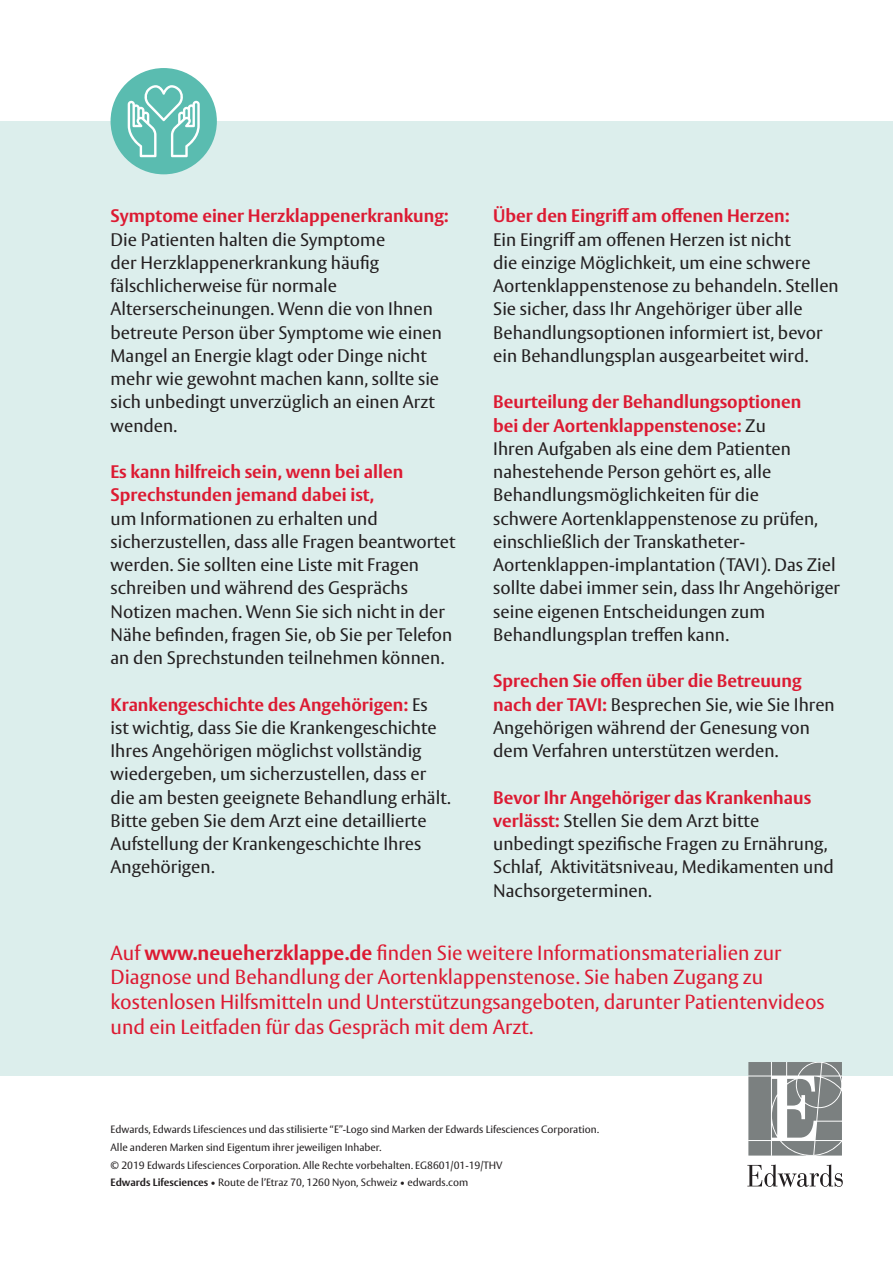
<style>
.page{position:relative;width:893px;height:1263px;background:#fff}
.page>*{position:absolute;margin:0;border:0;box-sizing:border-box;transform-origin:0 0}
.t1{font:20.25px/24.8px "Vesta Pro";color:#dc1a32}
.t2{font:18px/23.2px "Vesta Pro";color:#231f20}
.t3{font:10.5px "Vesta Pro";color:#231f20}
.s1{font-weight:700;color:#dc1a32}
.s2{font-weight:700}
</style>
<div class="page">
<div style="left:0;top:121px;width:893px;height:954px;background:#dceeec"></div>
<div style="left:111px;top:68px;width:106px;height:106px;background:#5abcb0;border-radius:50%"></div>
<svg style="left:128px;top:85px;width:72px;height:72px"></svg>
<svg style="left:748px;top:1062px;width:94px;height:93px"></svg>
<svg style="left:747px;top:1164px;width:96px;height:23px"></svg>
<p class="t2" style="left:111px;top:204px;width:340px"><span class="s1">Symptome einer Herzklappenerkrankung:<br></span>Die Patienten halten die Symptome<br>der Herzklappenerkrankung häufig fälschlicherweise für normale Alterserscheinungen. Wenn die von Ihnen betreute Person über Symptome wie einen Mangel an Energie klagt oder Dinge nicht mehr wie gewohnt machen kann, sollte sie sich unbedingt unverzüglich an einen Arzt wenden.</p>
<p class="t2" style="left:111px;top:460px;width:346px"><span class="s1">Es kann hilfreich sein, wenn bei allen Sprechstunden jemand dabei ist,<br></span>um Informationen zu erhalten und sicherzustellen, dass alle Fragen beantwortet werden. Sie sollten eine Liste mit Fragen schreiben und während des Gesprächs Notizen machen. Wenn Sie sich nicht in der Nähe befinden, fragen Sie, ob Sie per Telefon an den Sprechstunden teilnehmen können.</p>
<p class="t2" style="left:111px;top:692px;width:342px"><span class="s1">Krankengeschichte des Angehörigen:</span> Es<br>ist wichtig, dass Sie die Krankengeschichte Ihres Angehörigen möglichst vollständig wiedergeben, um sicherzustellen, dass er die am besten geeignete Behandlung erhält.<br>Bitte geben Sie dem Arzt eine detaillierte Aufstellung der Krankengeschichte Ihres Angehörigen.</p>
<p class="t2" style="left:493px;top:204px;width:347px"><span class="s1">Über den Eingriff am offenen Herzen:<br></span>Ein Eingriff am offenen Herzen ist nicht<br>die einzige Möglichkeit, um eine schwere Aortenklappenstenose zu behandeln. Stellen Sie sicher, dass Ihr Angehöriger über alle Behandlungsoptionen informiert ist, bevor ein Behandlungsplan ausgearbeitet wird.</p>
<p class="t2" style="left:493px;top:390px;width:348px"><span class="s1">Beurteilung der Behandlungsoptionen<br>bei der Aortenklappenstenose:</span> Zu<br>Ihren Aufgaben als eine dem Patienten nahestehende Person gehört es, alle Behandlungsmöglichkeiten für die<br>schwere Aortenklappenstenose zu prüfen, einschließlich der Transkatheter-Aortenklappen-implantation (TAVI). Das Ziel sollte dabei immer sein, dass Ihr Angehöriger seine eigenen Entscheidungen zum Behandlungsplan treffen kann.</p>
<p class="t2" style="left:493px;top:669px;width:343px"><span class="s1">Sprechen Sie offen über die Betreuung nach der TAVI:</span> Besprechen Sie, wie Sie Ihren Angehörigen während der Genesung von dem Verfahren unterstützen werden.</p>
<p class="t2" style="left:493px;top:785px;width:342px"><span class="s1">Bevor Ihr Angehöriger das Krankenhaus verlässt:</span> Stellen Sie dem Arzt bitte unbedingt spezifische Fragen zu Ernährung, Schlaf, Aktivitätsniveau, Medikamenten und Nachsorgeterminen.</p>
<p class="t1" style="left:111px;top:940px;width:716px">Auf <span class="s2">www.neueherzklappe.de</span> finden Sie weitere Informationsmaterialien zur Diagnose und Behandlung der Aortenklappenstenose. Sie haben Zugang zu kostenlosen Hilfsmitteln und Unterstützungsangeboten, darunter Patientenvideos und ein Leitfaden für das Gespräch mit dem Arzt.</p>
<p class="t3" style="left:111px;top:1123px;width:490px">Edwards, Edwards Lifesciences und das stilisierte “E”-Logo sind Marken der Edwards Lifesciences Corporation.</p>
<p class="t3" style="left:111px;top:1141px;width:272px">Alle anderen Marken sind Eigentum ihrer jeweiligen Inhaber.</p>
<p class="t3" style="left:111px;top:1159px;width:393px">© 2019 Edwards Lifesciences Corporation. Alle Rechte vorbehalten. EG8601/01-19/THV</p>
<p class="t3" style="left:111px;top:1176px;width:359px"><span class="s2">Edwards Lifesciences</span> • Route de l’Etraz 70, 1260 Nyon, Schweiz • edwards.com</p>
</div>
